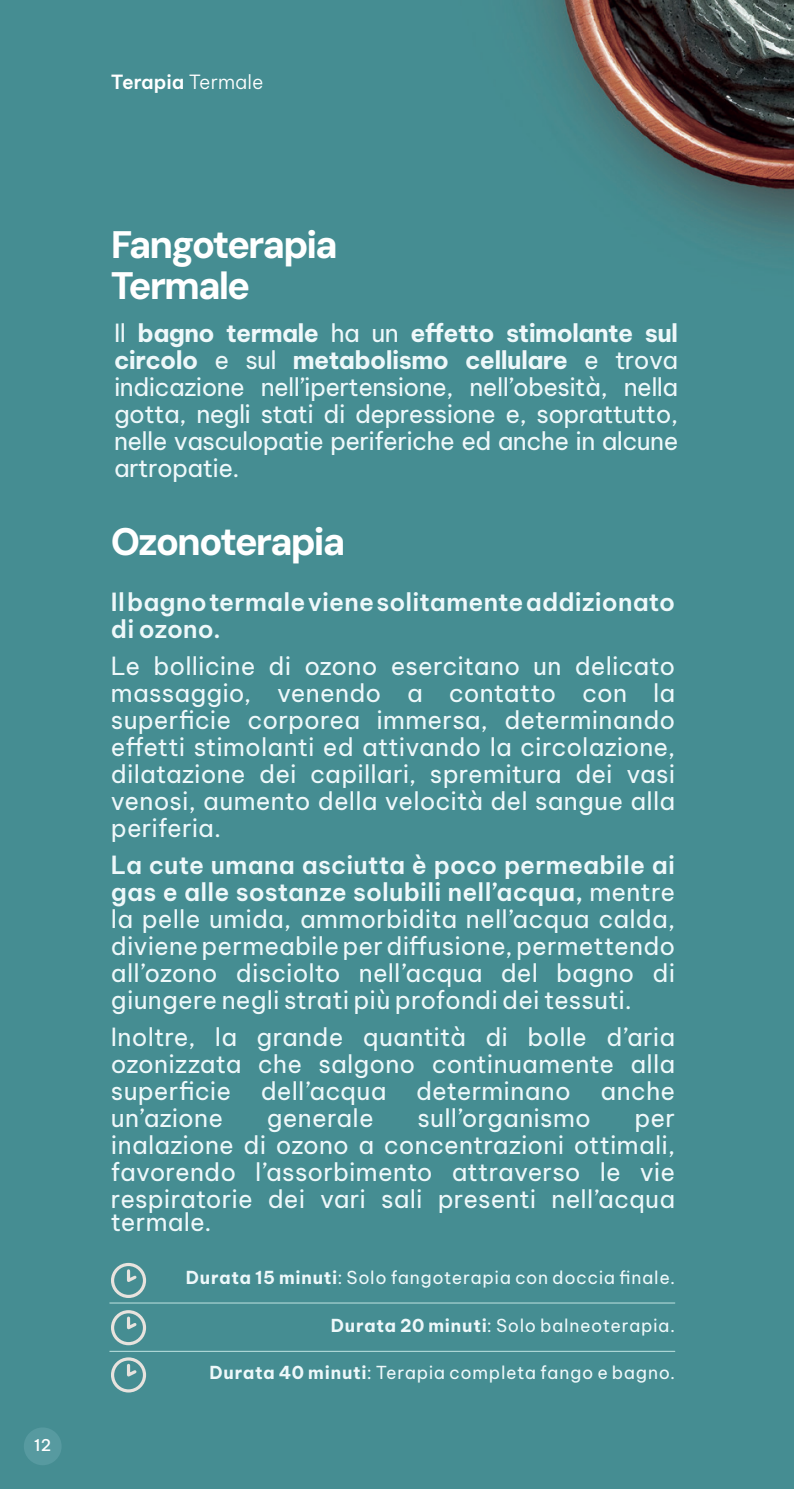
<style>
.page{position:relative;width:794px;height:1489px;background:#fff}
.page>*{position:absolute;margin:0;border:0;box-sizing:border-box;transform-origin:0 0}
.t1{font:38.15px/41.6px "DM Sans 9 pt";letter-spacing:-.055em;color:#fff}
.t2{font:24.5px/26.9px "Be Vietnam Pro";letter-spacing:.005em;color:#eef8fa;text-align:justify}
.t3{font:600 24.5px/26.9px "Be Vietnam Pro";letter-spacing:.01em;color:#eef8fa}
.t4{font:600 19.25px "Be Vietnam Pro";color:#fff}
.t5{font:17.5px "Be Vietnam Pro";letter-spacing:.035em;color:#eef8fa}
.t6{font:500 16.1px "Be Vietnam Pro";color:#fff}
.s1{font-weight:300}
.s2{font-weight:700}
.s3{font-weight:600}
</style>
<div class="page">
<div style="left:0;top:0;width:794px;height:1488px;background:#458d92"></div>
<img style="left:534px;top:0;width:260px;height:248px">
<svg style="left:111px;top:1262px;width:36px;height:36px"></svg>
<svg style="left:111px;top:1310px;width:36px;height:36px"></svg>
<svg style="left:111px;top:1357px;width:36px;height:36px"></svg>
<hr style="left:109px;top:1302px;width:566px;height:1px;background:#c0e4e2">
<hr style="left:109px;top:1350px;width:566px;height:1px;background:#c0e4e2">
<div style="left:24px;top:1427px;width:38px;height:37px;background:#579aa0;border-radius:50%"></div>
<p class="t6" style="left:34px;top:1431px;width:18px">12</p>
<p class="t4" style="left:111px;top:66px;width:154px">Terapia <span class="s1">Termale</span></p>
<h1 class="t1" style="left:111px;top:223px;width:228px">Fangoterapia<br>Termale</h1>
<p class="t2" style="left:114px;top:317px;width:566px">Il <span class="s2">bagno termale</span> ha un <span class="s2">effetto stimolante sul circolo</span> e sul <span class="s2">metabolismo cellulare</span> e trova indicazione nell’ipertensione, nell’obesità, nella gotta, negli stati di depressione e, soprattutto, nelle vasculopatie periferiche ed anche in alcune artropatie.</p>
<h1 class="t1" style="left:111px;top:520px;width:236px">Ozonoterapia</h1>
<p class="t3" style="left:111px;top:586px;width:565px">Il bagno termale viene solitamente addizionato di ozono.</p>
<p class="t2" style="left:111px;top:649px;width:566px">Le bollicine di ozono esercitano un delicato massaggio, venendo a contatto con la superficie corporea immersa, determinando effetti stimolanti ed attivando la circolazione, dilatazione dei capillari, spremitura dei vasi venosi, aumento della velocità del sangue alla periferia.</p>
<p class="t2" style="left:111px;top:848px;width:565px"><span class="s3">La cute umana asciutta è poco permeabile ai gas e alle sostanze solubili nell’acqua,</span> mentre la pelle umida, ammorbidita nell’acqua calda, diviene permeabile per diffusione, permettendo all’ozono disciolto nell’acqua del bagno di giungere negli strati più profondi dei tessuti.</p>
<p class="t2" style="left:111px;top:1020px;width:566px">Inoltre, la grande quantità di bolle d’aria ozonizzata che salgono continuamente alla superficie dell’acqua determinano anche un’azione</p>
<p class="t2" style="left:267px;top:1101px;width:108px">generale</p>
<p class="t2" style="left:417px;top:1101px;width:175px">sull’organismo</p>
<p class="t2" style="left:111px;top:1101px;width:566px;text-indent:523px">per inalazione di ozono a concentrazioni ottimali, favorendo l’assorbimento attraverso le vie respiratorie dei vari sali presenti nell’acqua</p>
<p class="t2" style="left:111px;top:1205px;width:102px">termale.</p>
<p class="t5" style="left:186px;top:1263px;width:491px"><span class="s2">Durata 15 minuti</span>: Solo fangoterapia con doccia finale.</p>
<p class="t5" style="left:331px;top:1310px;width:346px"><span class="s2">Durata 20 minuti</span>: Solo balneoterapia.</p>
<p class="t5" style="left:210px;top:1357px;width:467px"><span class="s2">Durata 40 minuti</span>: Terapia completa fango e bagno.</p>
</div>
